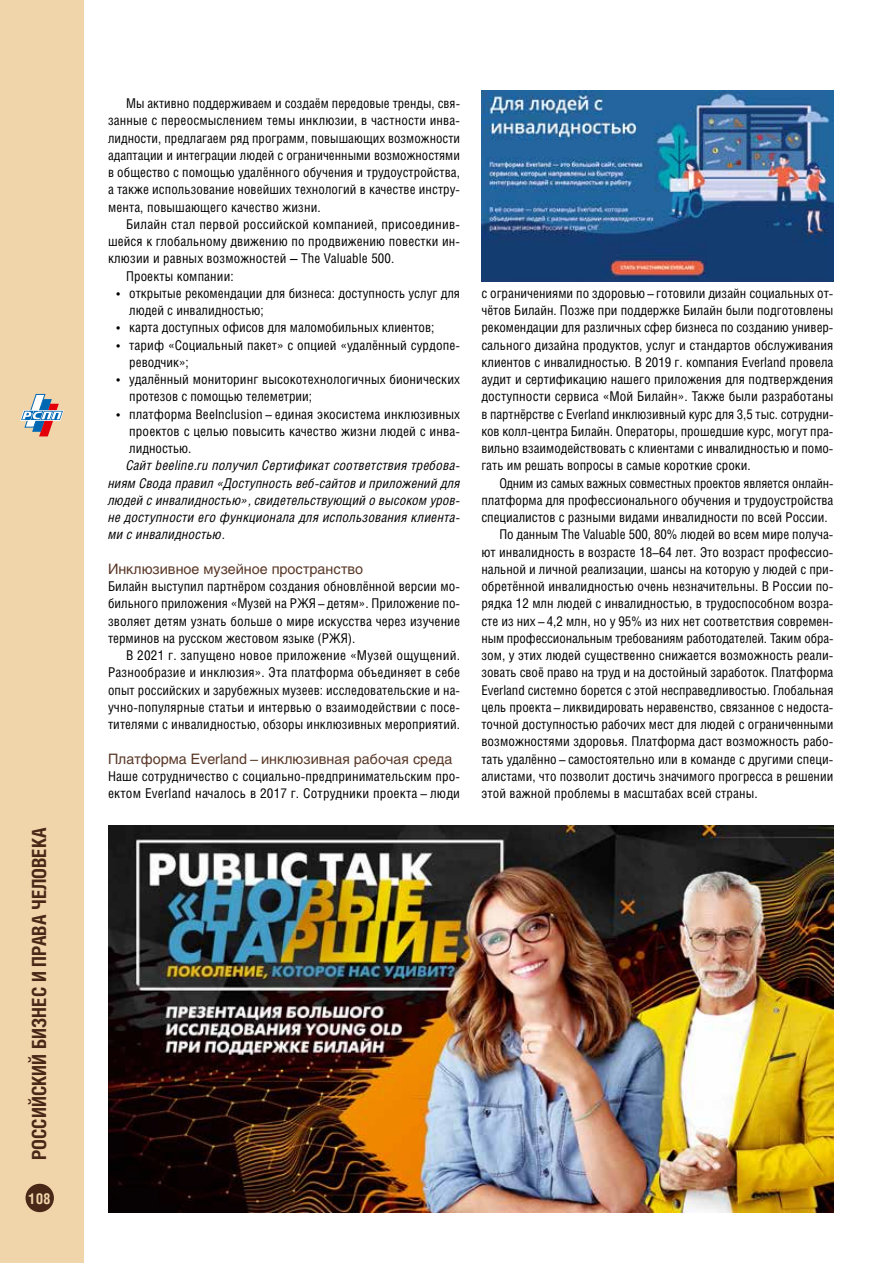
<style>
.page{position:relative;width:893px;height:1263px;background:#fff}
.page>*{position:absolute;margin:0;border:0;box-sizing:border-box;transform-origin:0 0}
.t1{font:700 19.5px "Helios Cond C";color:#4a2817}
.t2{font:700 15px "Helios Cond C";color:#f1d5aa}
.t3{font:14.25px "Helios C";color:#5a3828}
.t4{font:13.5px/17.2px "Helios Cond C";color:#000;text-align:justify}
.t5{font:italic 13.5px/17.2px "Helios Cond C";letter-spacing:.015em;color:#000;text-align:justify}
.s1{font-family:"Arial"}
</style>
<div class="page">
<div style="left:0;top:0;width:84px;height:1263px;background:#f1d5aa"></div>
<div style="left:26px;top:1184px;width:27px;height:27px;background:#4a2817;border-radius:50%"></div>
<div style="left:26px;top:1184px;width:28px;height:28px;border:1px solid #4a2817;border-radius:50%"></div>
<svg style="left:20px;top:394px;width:44px;height:42px"></svg>
<img style="left:481px;top:90px;width:352px;height:192px">
<img style="left:108px;top:825px;width:725px;height:387px">
<h1 class="t1" style="left:27px;top:1160px;width:334px;rotate:-90deg">РОССИЙСКИЙ БИЗНЕС И ПРАВА ЧЕЛОВЕКА</h1>
<p class="t2" style="left:29px;top:1189px;width:24px">108</p>
<p class="t4" style="left:108px;top:94px;width:354px;text-indent:18px">Мы активно поддерживаем и создаём передовые тренды, свя&shy;занные с переосмыслением темы инклюзии, в частности инва&shy;лидности, предлагаем ряд программ, повышающих возможности адаптации и интеграции людей с ограниченными возможностями в общество с помощью удалённого обучения и трудоустройства, а также использование новейших технологий в качестве инстру&shy;мента, повышающего качество жизни.</p>
<p class="t4" style="left:126px;top:215px;width:336px">Билайн стал первой российской компанией, присоединив-</p>
<p class="t4" style="left:108px;top:232px;width:354px">шейся к глобальному движению по продвижению повестки ин-</p>
<p class="t4" style="left:108px;top:250px;width:288px">клюзии и равных возможностей <span class="s1">‒</span> The Valuable 500.</p>
<p class="t4" style="left:126px;top:267px;width:109px">Проекты компании:</p>
<p class="t4" style="left:129px;top:284px;width:332px;text-indent:-13px">• открытые рекомендации для бизнеса: доступность услуг для людей с инвалидностью;</p>
<p class="t4" style="left:116px;top:319px;width:319px">• карта доступных офисов для маломобильных клиентов;</p>
<p class="t4" style="left:129px;top:336px;width:332px;text-indent:-13px">• тариф «Социальный пакет» с опцией «удалённый сурдопе&shy;реводчик»;</p>
<p class="t4" style="left:129px;top:370px;width:332px;text-indent:-13px">• удалённый мониторинг высокотехнологичных бионических протезов с помощью телеметрии;</p>
<p class="t4" style="left:129px;top:405px;width:332px;text-indent:-13px">• платформа BeeInclusion – единая экосистема инклюзивных проектов с целью повысить качество жизни людей с инва&shy;лидностью.</p>
<p class="t5" style="left:108px;top:457px;width:354px;text-indent:18px">Сайт beeline.ru получил Сертификат соответствия требова&shy;ниям Свода правил «Доступность веб-сайтов и приложений для людей с инвалидностью», свидетельствующий о высоком уров&shy;не доступности его функционала для использования клиента&shy;ми с инвалидностью.</p>
<p class="t3" style="left:108px;top:560px;width:257px">Инклюзивное музейное пространство</p>
<p class="t4" style="left:108px;top:577px;width:354px">Билайн выступил партнёром создания обновлённой версии мо&shy;бильного приложения «Музей на РЖЯ – детям». Приложение по&shy;зволяет детям узнать больше о мире искусства через изучение терминов на русском жестовом языке (РЖЯ).</p>
<p class="t4" style="left:108px;top:646px;width:354px;text-indent:18px">В 2021 г. запущено новое приложение «Музей ощущений.<br>Разнообразие и инклюзия». Эта платформа объединяет в себе опыт российских и зарубежных музеев: исследовательские и на&shy;учно-популярные статьи и интервью о взаимодействии с посе&shy;тителями с инвалидностью, обзоры инклюзивных мероприятий.</p>
<p class="t3" style="left:108px;top:750px;width:346px">Платформа Everland – инклюзивная рабочая среда</p>
<p class="t4" style="left:108px;top:767px;width:354px">Наше сотрудничество с социально-предпринимательским про&shy;ектом Everland началось в 2017 г. Сотрудники проекта – люди</p>
<p class="t4" style="left:481px;top:284px;width:354px">с ограничениями по здоровью – готовили дизайн социальных от&shy;чётов Билайн. Позже при поддержке Билайн были подготовлены рекомендации для различных сфер бизнеса по созданию универ&shy;сального дизайна продуктов, услуг и стандартов обслуживания клиентов с инвалидностью. В 2019 г. компания Everland провела аудит и сертификацию нашего приложения для подтверждения доступности сервиса «Мой Билайн». Также были разработаны в партнёрстве с Everland инклюзивный курс для 3,5 тыс. сотрудни&shy;ков колл-центра Билайн. Операторы, прошедшие курс, могут пра&shy;вильно взаимодействовать с клиентами с инвалидностью и помо&shy;гать им решать вопросы в самые короткие сроки.</p>
<p class="t4" style="left:499px;top:474px;width:336px">Одним из самых важных совместных проектов является онлайн-</p>
<p class="t4" style="left:481px;top:491px;width:354px">платформа для профессионального обучения и трудоустройства</p>
<p class="t4" style="left:481px;top:508px;width:348px">специалистов с разными видами инвалидности по всей России.</p>
<p class="t4" style="left:499px;top:526px;width:336px">По данным The Valuable 500, 80% людей во всем мире получа-</p>
<p class="t4" style="left:481px;top:543px;width:354px">ют инвалидность в возрасте 18–64 лет. Это возраст профессио-</p>
<p class="t4" style="left:481px;top:560px;width:354px">нальной и личной реализации, шансы на которую у людей с при-</p>
<p class="t4" style="left:481px;top:577px;width:354px">обретённой инвалидностью очень незначительны. В России по-</p>
<p class="t4" style="left:481px;top:595px;width:354px">рядка 12 млн людей с инвалидностью, в трудоспособном возра-</p>
<p class="t4" style="left:481px;top:612px;width:354px">сте из них – 4,2 млн, но у 95% из них нет соответствия современ-</p>
<p class="t4" style="left:481px;top:629px;width:354px">ным профессиональным требованиям работодателей. Таким обра-</p>
<p class="t4" style="left:481px;top:646px;width:354px">зом, у этих людей существенно снижается возможность реали-</p>
<p class="t4" style="left:481px;top:664px;width:354px">зовать своё право на труд и на достойный заработок. Платформа</p>
<p class="t4" style="left:481px;top:681px;width:354px">Everland системно борется с этой несправедливостью. Глобальная</p>
<p class="t4" style="left:481px;top:698px;width:354px">цель проекта – ликвидировать неравенство, связанное с недоста-</p>
<p class="t4" style="left:481px;top:715px;width:354px">точной доступностью рабочих мест для людей с ограниченными</p>
<p class="t4" style="left:481px;top:733px;width:354px">возможностями здоровья. Платформа даст возможность рабо-</p>
<p class="t4" style="left:481px;top:750px;width:354px">тать удалённо – самостоятельно или в команде с другими специ-</p>
<p class="t4" style="left:481px;top:767px;width:354px">алистами, что позволит достичь значимого прогресса в решении</p>
<p class="t4" style="left:481px;top:784px;width:278px">этой важной проблемы в масштабах всей страны.</p>
</div>
